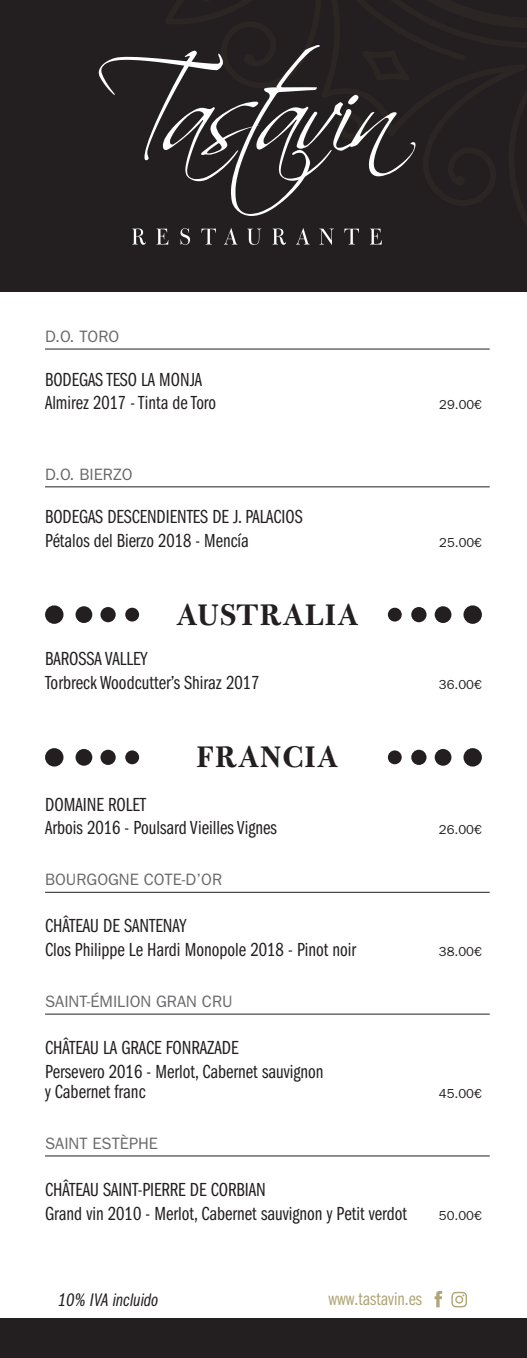
<style>
.page{position:relative;width:527px;height:1358px;background:#fff}
.page>*{position:absolute;margin:0;border:0;box-sizing:border-box;transform-origin:0 0}
.t1{font:33.25px "Bulmer MT Bold Display";letter-spacing:.05em;color:#231f20}
.t2{font:19.62px/20px "ITC Franklin Gothic Std Bk Cp";color:#231f20}
.t3{font:18.88px "ITC Franklin Gothic Std Bk Cp";color:#afa576}
.t4{font:18.88px "ITC Franklin Gothic Std Bk Cp It";color:#231f20}
.t5{font:16.5px "ITC Franklin Gothic Std";color:#69696c}
.t6{font:13px "ITC Franklin Gothic Std";color:#231f20}
</style>
<div class="page">
<div style="left:0;top:1317px;width:526px;height:40px;background:#231f20"></div>
<svg style="left:434px;top:1291px;width:7px;height:16px"></svg>
<svg style="left:451px;top:1291px;width:15px;height:16px"></svg>
<div style="left:0;top:0;width:526px;height:291px;background:#231f20"></div>
<svg style="left:98px;top:45px;width:317px;height:171px"></svg>
<svg style="left:132px;top:228px;width:249px;height:17px"></svg>
<hr style="left:45px;top:348px;width:444px;height:1px;background:#231f20">
<hr style="left:45px;top:486px;width:444px;height:1px;background:#231f20">
<hr style="left:45px;top:891px;width:444px;height:1px;background:#231f20">
<hr style="left:45px;top:1013px;width:444px;height:1px;background:#231f20">
<hr style="left:45px;top:1155px;width:444px;height:1px;background:#231f20">
<div style="left:125px;top:607px;width:14px;height:14px;background:#231f20;border-radius:50%"></div>
<div style="left:100px;top:607px;width:16px;height:15px;background:#231f20;border-radius:50%"></div>
<div style="left:75px;top:606px;width:17px;height:17px;background:#231f20;border-radius:50%"></div>
<div style="left:45px;top:605px;width:18px;height:18px;background:#231f20;border-radius:50%"></div>
<div style="left:125px;top:750px;width:14px;height:14px;background:#231f20;border-radius:50%"></div>
<div style="left:100px;top:749px;width:16px;height:15px;background:#231f20;border-radius:50%"></div>
<div style="left:75px;top:748px;width:17px;height:17px;background:#231f20;border-radius:50%"></div>
<div style="left:45px;top:748px;width:18px;height:18px;background:#231f20;border-radius:50%"></div>
<div style="left:387px;top:607px;width:14px;height:14px;background:#231f20;border-radius:50%"></div>
<div style="left:411px;top:607px;width:15px;height:15px;background:#231f20;border-radius:50%"></div>
<div style="left:434px;top:606px;width:17px;height:17px;background:#231f20;border-radius:50%"></div>
<div style="left:463px;top:605px;width:18px;height:18px;background:#231f20;border-radius:50%"></div>
<div style="left:387px;top:750px;width:14px;height:14px;background:#231f20;border-radius:50%"></div>
<div style="left:411px;top:749px;width:15px;height:15px;background:#231f20;border-radius:50%"></div>
<div style="left:434px;top:748px;width:17px;height:17px;background:#231f20;border-radius:50%"></div>
<div style="left:463px;top:748px;width:18px;height:18px;background:#231f20;border-radius:50%"></div>
<p class="t5" style="left:45px;top:327px;width:75px">D.O. TORO</p>
<p class="t2" style="left:45px;top:369px;width:158px">BODEGAS TESO LA MONJA</p>
<p class="t2" style="left:45px;top:393px;width:172px">Almirez 2017 - Tinta de Toro</p>
<p class="t6" style="left:439px;top:397px;width:44px">29.00€</p>
<p class="t5" style="left:45px;top:464px;width:89px">D.O. BIERZO</p>
<p class="t2" style="left:45px;top:507px;width:259px">BODEGAS DESCENDIENTES DE J. PALACIOS</p>
<p class="t2" style="left:45px;top:530px;width:205px">Pétalos del Bierzo 2018 - Mencía</p>
<p class="t6" style="left:439px;top:535px;width:44px">25.00€</p>
<p class="t1" style="left:176px;top:598px;width:183px">AUSTRALIA</p>
<p class="t2" style="left:45px;top:649px;width:104px">BAROSSA VALLEY</p>
<p class="t2" style="left:45px;top:672px;width:216px">Torbreck Woodcutter’s Shiraz 2017</p>
<p class="t6" style="left:438px;top:676px;width:45px">36.00€</p>
<p class="t1" style="left:197px;top:739px;width:142px">FRANCIA</p>
<p class="t2" style="left:45px;top:794px;width:102px">DOMAINE ROLET</p>
<p class="t2" style="left:45px;top:817px;width:233px">Arbois 2016 - Poulsard Vieilles Vignes</p>
<p class="t6" style="left:438px;top:822px;width:45px">26.00€</p>
<p class="t5" style="left:45px;top:870px;width:178px">BOURGOGNE COTE-D’OR</p>
<p class="t2" style="left:45px;top:916px;width:143px">CHÂTEAU DE SANTENAY</p>
<p class="t2" style="left:45px;top:939px;width:312px">Clos Philippe Le Hardi Monopole 2018 - Pinot noir</p>
<p class="t6" style="left:438px;top:943px;width:45px">38.00€</p>
<p class="t5" style="left:45px;top:991px;width:189px">SAINT-ÉMILION GRAN CRU</p>
<p class="t2" style="left:45px;top:1037px;width:195px">CHÂTEAU LA GRACE FONRAZADE</p>
<p class="t2" style="left:45px;top:1061px;width:280px">Persevero 2016 - Merlot, Cabernet sauvignon y Cabernet franc</p>
<p class="t6" style="left:438px;top:1085px;width:45px">45.00€</p>
<p class="t5" style="left:45px;top:1133px;width:114px">SAINT ESTÈPHE</p>
<p class="t2" style="left:45px;top:1179px;width:222px">CHÂTEAU SAINT-PIERRE DE CORBIAN</p>
<p class="t2" style="left:45px;top:1203px;width:363px">Grand vin 2010 - Merlot, Cabernet sauvignon y Petit verdot</p>
<p class="t6" style="left:438px;top:1207px;width:45px">50.00€</p>
<p class="t4" style="left:58px;top:1289px;width:102px">10% IVA incluido</p>
<p class="t3" style="left:328px;top:1287px;width:95px">www.tastavin.es</p>
</div>
